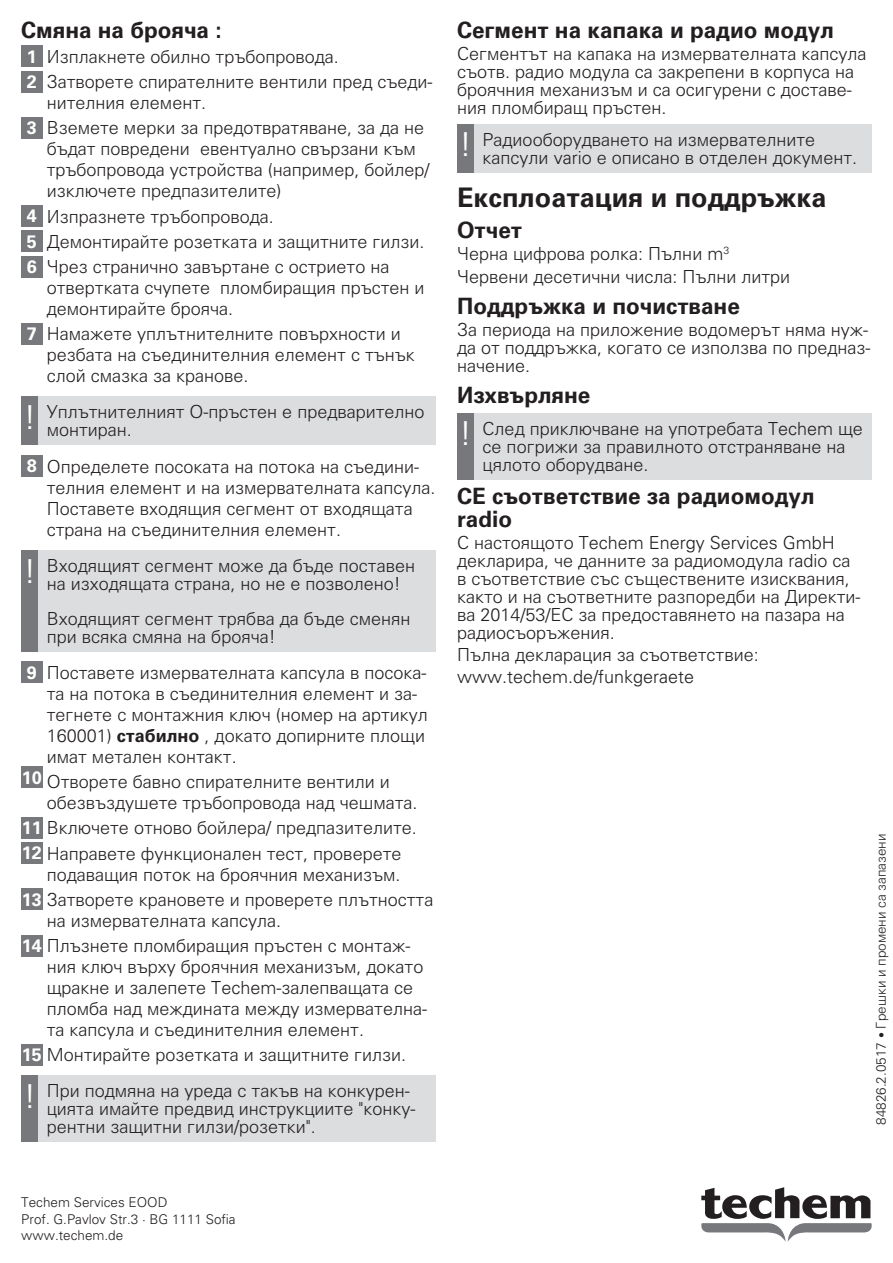
<style>
.page{position:relative;width:893px;height:1263px;background:#fff}
.page>*{position:absolute;margin:0;border:0;box-sizing:border-box;transform-origin:0 0}
.t1{font:300 33px "Univers LTCYR 45";color:#fff}
.Titel_2{font:700 27px "Univers LTCYR 65";color:#231f20}
.Titel_3{font:700 22.5px/22.5px "Univers LTCYR 65";color:#231f20}
.Liste_Nummer{font:300 18px/21px "Univers LTCYR 45";color:#231f20}
.Fließtext{font:300 18px/18px "Univers LTCYR 45";color:#231f20}
.Hinweis{font:300 18px/18px "Univers LTCYR 45";color:#231f20}
.t2{font:700 18px "Univers LTCYR 65";color:#fff}
.Seitenzeile{font:300 13.5px/16.2px "Univers LTCYR 45";color:#231f20}
.s1{font-family:"Univers LTCYR 65";font-weight:700}
.s2{font-family:"Univers LTCYR 65";font-weight:700;color:#fff}
.s3{font-size:12px}
</style>
<div class="page">
<svg style="left:701px;top:1187px;width:171px;height:55px"></svg>
<div style="left:21px;top:46px;width:22px;height:21px;background:#76787b"></div>
<div style="left:21px;top:71px;width:22px;height:21px;background:#76787b"></div>
<div style="left:21px;top:117px;width:22px;height:22px;background:#76787b"></div>
<div style="left:21px;top:206px;width:22px;height:21px;background:#76787b"></div>
<div style="left:21px;top:231px;width:22px;height:21px;background:#76787b"></div>
<div style="left:21px;top:256px;width:22px;height:21px;background:#76787b"></div>
<div style="left:21px;top:323px;width:22px;height:22px;background:#76787b"></div>
<div style="left:21px;top:397px;width:17px;height:48px;background:#76787b"></div>
<div style="left:38px;top:397px;width:398px;height:48px;background:#dcdddf"></div>
<div style="left:21px;top:456px;width:22px;height:21px;background:#76787b"></div>
<div style="left:21px;top:550px;width:17px;height:101px;background:#76787b"></div>
<div style="left:38px;top:550px;width:398px;height:101px;background:#dcdddf"></div>
<div style="left:21px;top:662px;width:22px;height:21px;background:#76787b"></div>
<div style="left:21px;top:767px;width:22px;height:21px;background:#76787b"></div>
<div style="left:21px;top:817px;width:22px;height:22px;background:#76787b"></div>
<div style="left:21px;top:842px;width:22px;height:22px;background:#76787b"></div>
<div style="left:21px;top:889px;width:22px;height:21px;background:#76787b"></div>
<div style="left:21px;top:935px;width:22px;height:21px;background:#76787b"></div>
<div style="left:21px;top:1044px;width:22px;height:22px;background:#76787b"></div>
<div style="left:21px;top:1076px;width:17px;height:66px;background:#76787b"></div>
<div style="left:38px;top:1076px;width:398px;height:66px;background:#dcdddf"></div>
<div style="left:457px;top:124px;width:17px;height:48px;background:#76787b"></div>
<div style="left:474px;top:124px;width:398px;height:48px;background:#dcdddf"></div>
<div style="left:457px;top:413px;width:17px;height:66px;background:#76787b"></div>
<div style="left:474px;top:413px;width:398px;height:66px;background:#dcdddf"></div>
<p class="Titel_3" style="left:21px;top:17px;width:202px">Смяна на брояча :</p>
<p class="t2" style="left:27px;top:43px;width:12px">1</p>
<p class="Liste_Nummer" style="left:47px;top:45px;width:294px">Изплакнете обилно тръбопровода.</p>
<p class="t2" style="left:27px;top:69px;width:12px">2</p>
<p class="Liste_Nummer" style="left:47px;top:71px;width:387px">Затворете спирателните вентили пред съеди&shy;нителния елемент.</p>
<p class="t2" style="left:27px;top:115px;width:12px">3</p>
<p class="Liste_Nummer" style="left:47px;top:117px;width:384px">Вземете мерки за предотвратяване, за да не бъдат повредени евентуално свързани към тръбопровода устройства (например, бойлер/ изключете предпазителите)</p>
<p class="t2" style="left:27px;top:203px;width:12px">4</p>
<p class="Liste_Nummer" style="left:47px;top:205px;width:228px">Изпразнете тръбопровода.</p>
<p class="t2" style="left:27px;top:228px;width:12px">5</p>
<p class="Liste_Nummer" style="left:47px;top:230px;width:379px">Демонтирайте розетката и защитните гилзи.</p>
<p class="t2" style="left:27px;top:254px;width:12px">6</p>
<p class="Liste_Nummer" style="left:47px;top:256px;width:379px">Чрез странично завъртане с острието на отвертката счупете пломбиращия пръстен и демонтирайте брояча.</p>
<p class="t2" style="left:27px;top:321px;width:12px">7</p>
<p class="Liste_Nummer" style="left:47px;top:323px;width:369px">Намажете уплътнителните повърхности и резбата на съединителния елемент с тънък слой смазка за кранове.</p>
<p class="t1" style="left:23px;top:396px;width:14px">!</p>
<p class="Hinweis" style="left:47px;top:402px;width:379px">Уплътнителният О-пръстен е предварително монтиран.</p>
<p class="t2" style="left:27px;top:453px;width:12px">8</p>
<p class="Liste_Nummer" style="left:47px;top:455px;width:390px">Определете посоката на потока на съедини&shy;телния елемент и на измервателната капсула.<br>Поставете входящия сегмент от входящата страна на съединителния елемент.</p>
<p class="t1" style="left:23px;top:549px;width:14px">!</p>
<p class="Hinweis" style="left:47px;top:556px;width:370px">Входящият сегмент може да бъде поставен на изходящата страна, но не е позволено!</p>
<p class="Hinweis" style="left:47px;top:609px;width:365px">Входящият сегмент трябва да бъде сменян при всяка смяна на брояча!</p>
<p class="t2" style="left:27px;top:659px;width:12px">9</p>
<p class="Liste_Nummer" style="left:47px;top:661px;width:383px">Поставете измервателната капсула в посока&shy;та на потока в съединителния елемент и за&shy;тегнете с монтажния ключ (номер на артикул 160001) <span class="s1">стабилно</span> , докато допирните площи имат метален контакт.</p>
<p class="t2" style="left:22px;top:764px;width:22px">10</p>
<p class="Liste_Nummer" style="left:47px;top:771px;width:372px">Отворете бавно спирателните вентили и обезвъздушете тръбопровода над чешмата.</p>
<p class="Fließtext" style="left:22px;top:818px;width:396px"><span class="s2">11</span> Включете отново бойлера/ предпазителите.</p>
<p class="Fließtext" style="left:22px;top:844px;width:381px"><span class="s2">12</span> Направете функционален тест, проверете</p>
<p class="Liste_Nummer" style="left:47px;top:863px;width:355px">подаващия поток на броячния механизъм.</p>
<p class="Fließtext" style="left:22px;top:890px;width:413px"><span class="s2">13</span> Затворете крановете и проверете плътността</p>
<p class="Liste_Nummer" style="left:47px;top:909px;width:236px">на измервателната капсула.</p>
<p class="Fließtext" style="left:22px;top:936px;width:390px"><span class="s2">14</span> Плъзнете пломбиращия пръстен с монтаж-</p>
<p class="Liste_Nummer" style="left:47px;top:956px;width:382px">ния ключ върху броячния механизъм, докато щракне и залепете Techem-залепващата се пломба над междината между измервателна&shy;та капсула и съединителния елемент.</p>
<p class="Fließtext" style="left:22px;top:1045px;width:386px"><span class="s2">15</span> Монтирайте розетката и защитните гилзи.</p>
<p class="t1" style="left:23px;top:1075px;width:14px">!</p>
<p class="Hinweis" style="left:47px;top:1081px;width:370px">При подмяна на уреда с такъв на конкурен&shy;цията имайте предвид инструкциите "конку&shy;рентни защитни гилзи/розетки".</p>
<p class="Titel_3" style="left:457px;top:17px;width:378px">Сегмент на капака и радио модул</p>
<p class="Fließtext" style="left:457px;top:44px;width:411px">Сегментът на капака на измервателната капсула съотв. радио модула са закрепени в корпуса на броячния механизъм и са осигурени с доставе&shy;ния пломбиращ пръстен.</p>
<p class="t1" style="left:459px;top:123px;width:14px">!</p>
<p class="Hinweis" style="left:483px;top:130px;width:376px">Радиооборудването на измервателните капсули vario е описано в отделен документ.</p>
<p class="Titel_2" style="left:457px;top:178px;width:371px">Експлоатация и поддръжка</p>
<p class="Titel_3" style="left:457px;top:218px;width:67px">Отчет</p>
<p class="Fließtext" style="left:457px;top:244px;width:274px">Черна цифрова ролка: Пълни m<sup>3</sup></p>
<p class="Fließtext" style="left:457px;top:267px;width:335px">Червени десетични числа: Пълни литри</p>
<p class="Titel_3" style="left:457px;top:293px;width:284px">Поддръжка и почистване</p>
<p class="Fließtext" style="left:457px;top:320px;width:415px">За периода на приложение водомерът няма нуж&shy;да от поддръжка, когато се използва по предназ&shy;начение.</p>
<p class="Titel_3" style="left:457px;top:382px;width:135px">Изхвърляне</p>
<p class="t1" style="left:459px;top:412px;width:14px">!</p>
<p class="Hinweis" style="left:483px;top:419px;width:382px">След приключване на употребата Techem ще се погрижи за правилното отстраняване на цялото оборудване.</p>
<p class="Titel_3" style="left:457px;top:484px;width:359px">CE съответствие за радиомодул radio</p>
<p class="Fließtext" style="left:457px;top:533px;width:405px">С настоящото Techem Energy Services GmbH декларира, че данните за радиомодула radio са в съответствие със съществените изисквания, както и на съответните разпоредби на Директи&shy;ва 2014/53/ЕС за предоставянето на пазара на радиосъоръжения.</p>
<p class="Fließtext" style="left:457px;top:645px;width:303px">Пълна декларация за съответствие:</p>
<p class="Fließtext" style="left:457px;top:667px;width:239px">www.techem.de/funkgeraete</p>
<p class="Seitenzeile" style="left:872px;top:1125px;width:293px;rotate:-90deg">84826.2.0517 <span class="s3">•</span> Грешки и промени са запазени</p>
<p class="Seitenzeile" style="left:21px;top:1194px;width:216px">Techem Services EOOD<br>Prof. G.Pavlov Str.3 · BG 1111 Sofia www.techem.de</p>
</div>
